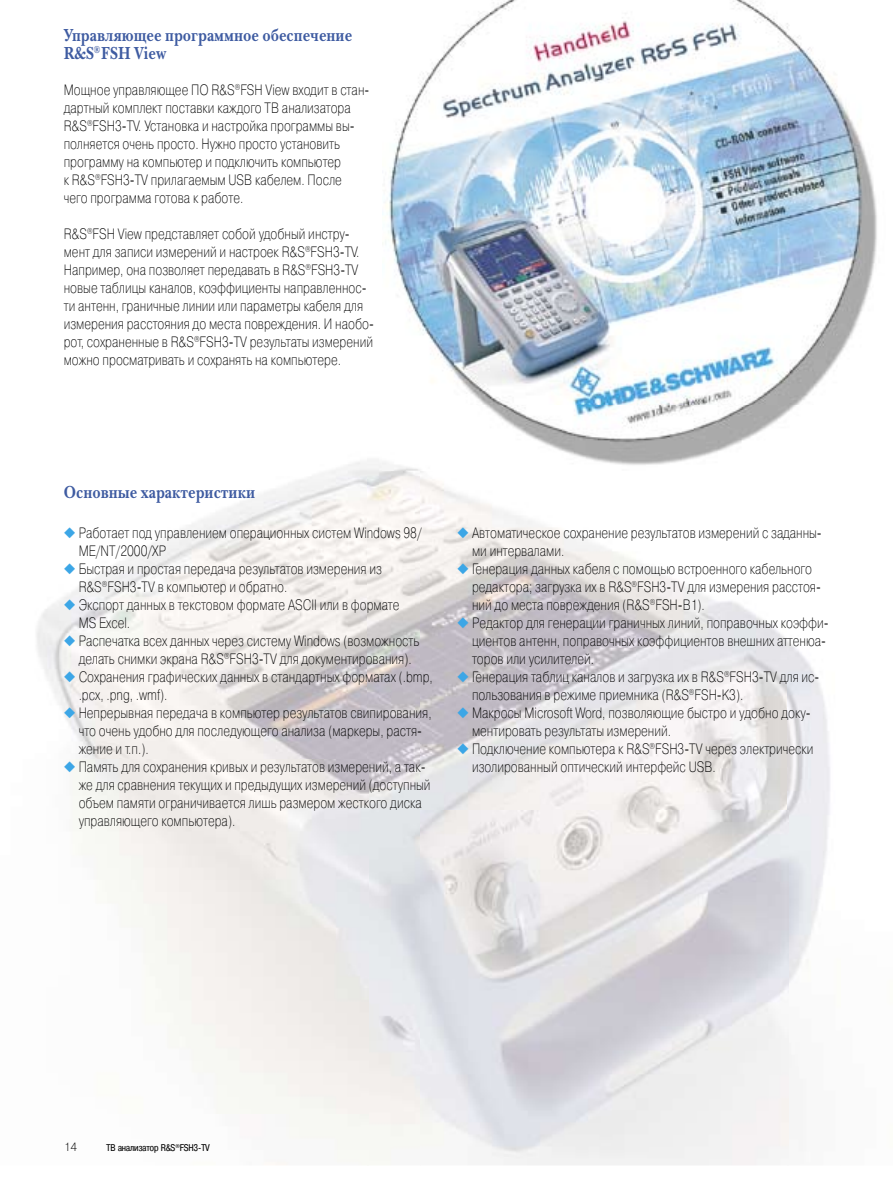
<style>
.page{position:relative;width:893px;height:1191px;background:#fff}
.page>*{position:absolute;margin:0;border:0;box-sizing:border-box;transform-origin:0 0}
.t1{font:700 18px/18px "New Baskerville C";color:#3e5ba1;scale:.8 1}
.t2{font:15px/18px "Pragmatica Light C";color:#000;scale:.8 1}
.t3{font:12px "Pragmatica Light C";color:#000}
.t4{font:9.75px "Pragmatica Cond C";color:#000}
.s1{color:#3ca6e6}
</style>
<div class="page">
<img style="left:36px;top:460px;width:384px;height:705px">
<img style="left:420px;top:471px;width:410px;height:694px">
<img style="left:383px;top:0;width:494px;height:470px">
<p class="t1" style="left:64px;top:26px;width:362px">Управляющее программное обеспечение<br>R&amp;S<sup>®</sup>FSH View</p>
<p class="t2" style="left:64px;top:81px;width:383px">Мощное управляющее ПО R&amp;S<sup>®</sup>FSH View входит в стан&shy;дартный комплект поставки каждого ТВ анализатора R&amp;S<sup>®</sup>FSH3-TV. Установка и настройка программы вы&shy;полняется очень просто. Нужно просто установить программу на компьютер и подключить компьютер<br>к R&amp;S<sup>®</sup>FSH3-TV прилагаемым USB кабелем. После чего программа готова к работе.</p>
<p class="t2" style="left:64px;top:225px;width:389px">R&amp;S<sup>®</sup>FSH View представляет собой удобный инстру&shy;мент для записи измерений и настроек R&amp;S<sup>®</sup>FSH3-TV.<br>Например, она позволяет передавать в R&amp;S<sup>®</sup>FSH3-TV новые таблицы каналов, коэффициенты направленнос&shy;ти антенн, граничные линии или параметры кабеля для измерения расстояния до места повреждения. И наобо&shy;рот, сохраненные в R&amp;S<sup>®</sup>FSH3-TV результаты измерений можно просматривать и сох ранять на компьютере.</p>
<p class="t1" style="left:64px;top:483px;width:241px">Основные характеристики</p>
<p class="t2" style="left:79px;top:523px;width:430px;text-indent:-15px"><span class="s1">◆</span> Работает под управлением операционных систем Windows 98/<br>ME/NT/2000/XP</p>
<p class="t2" style="left:79px;top:559px;width:381px;text-indent:-15px"><span class="s1">◆</span> Быстрая и простая передача результатов измерения из<br>R&amp;S<sup>®</sup>FSH3-TV в компьютер и обратно.</p>
<p class="t2" style="left:79px;top:595px;width:402px;text-indent:-15px"><span class="s1">◆</span> Экспорт данных в текстовом формате ASCII или в формате<br>MS Excel.</p>
<p class="t2" style="left:64px;top:631px;width:446px;text-align:center"><span class="s1">◆</span> Распечатка всех данных через систему Windows (возможность делать снимки экрана R&amp;S<sup>®</sup>FSH3-TV для документирования).</p>
<p class="t2" style="left:79px;top:667px;width:444px;text-indent:-15px"><span class="s1">◆</span> Сохранения графических данных в стандартных форматах (.bmp, .pcx, .png, .wmf).</p>
<p class="t2" style="left:79px;top:703px;width:443px;text-indent:-15px"><span class="s1">◆</span> Непрерывная передача в компьютер результатов свипирования, что очень удобно для последующего анализа (маркеры, растя&shy;жение и т.п.).</p>
<p class="t2" style="left:79px;top:757px;width:441px;text-indent:-15px"><span class="s1">◆</span> Память для сохранения кривых и результатов измерений, а так&shy;же для сравнения текущих и предыдущих измерений (доступный объем памяти ограничивается лишь размером жесткого диска управляющего компьютера).</p>
<p class="t2" style="left:472px;top:523px;width:439px;text-indent:-15px"><span class="s1">◆</span> Автоматическое сохранение результатов измерений с заданны&shy;ми интервалами.</p>
<p class="t2" style="left:472px;top:559px;width:438px;text-indent:-15px"><span class="s1">◆</span> Генерация данных кабеля с помощью встроенного кабельного редактора; загрузка их в R&amp;S<sup>®</sup>FSH3-TV для измерения расстоя&shy;ний до места повреждения (R&amp;S<sup>®</sup>FSH-B1).</p>
<p class="t2" style="left:472px;top:613px;width:447px;text-indent:-15px"><span class="s1">◆</span> Редактор для генерации граничных линий, поправочных коэффи&shy;циентов антенн, поправочных коэффициентов внешних аттенюа&shy;торов или усилителей.</p>
<p class="t2" style="left:472px;top:667px;width:436px;text-indent:-15px"><span class="s1">◆</span> Генерация таблиц каналов и загрузка их в R&amp;S<sup>®</sup>FSH3-TV для ис&shy;пользования в режиме приемника (R&amp;S<sup>®</sup>FSH-K3).</p>
<p class="t2" style="left:472px;top:703px;width:425px;text-indent:-15px"><span class="s1">◆</span> Макросы Microsoft Word, позволяющие быстро и удобно доку&shy;ментировать результаты измерений.</p>
<p class="t2" style="left:472px;top:739px;width:428px;text-indent:-15px"><span class="s1">◆</span> Подключение компьютера к R&amp;S<sup>®</sup>FSH3-TV через электрически изолированный оптический интерфейс USB.</p>
<p class="t3" style="left:64px;top:1140px;width:15px">14</p>
<p class="t4" style="left:107px;top:1142px;width:104px">ТВ анализатор R&amp;S<sup>®</sup>FSH3-TV</p>
</div>
